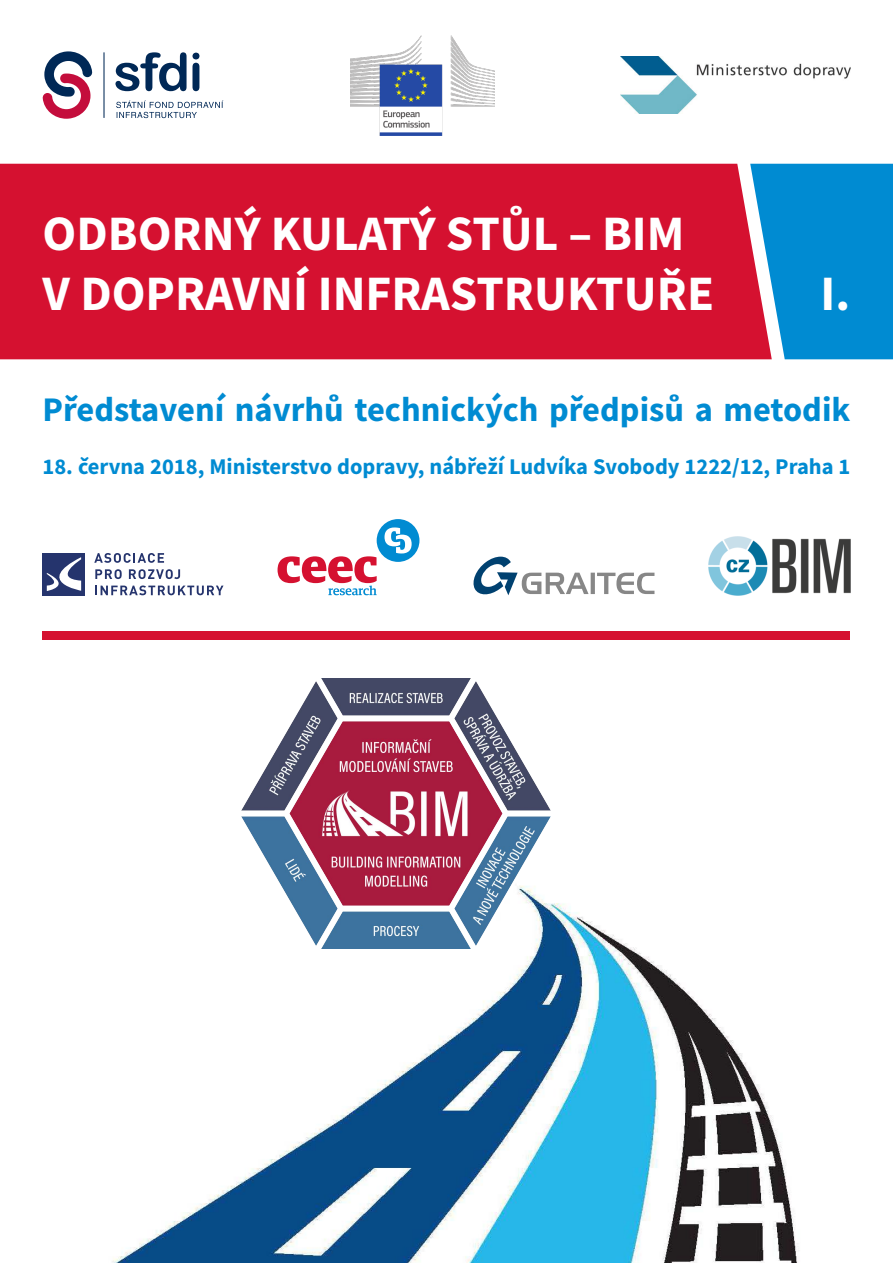
<style>
.page{position:relative;width:893px;height:1263px;background:#fff}
.page>*{position:absolute;margin:0;border:0;box-sizing:border-box;transform-origin:0 0}
.t1{font:700 49.5px/59.4px "Source Sans Pro";color:#fff}
.t2{font:700 34.5px "Source Sans Pro";color:#008bd2}
.t3{font:700 22.5px "Source Sans Pro";color:#008bd2}
</style>
<div class="page">
<div style="left:772px;top:164px;width:121px;height:195px;background:#008bd2"></div>
<div style="left:0;top:164px;width:772px;height:195px;background:#d51130"></div>
<div style="left:377px;top:519px;width:42px;height:43px;background:#008bd2;border-radius:50%"></div>
<svg style="left:278px;top:556px;width:99px;height:39px"></svg>
<svg style="left:384px;top:527px;width:28px;height:26px"></svg>
<div style="left:43px;top:553px;width:42px;height:42px;background:#25346d"></div>
<svg style="left:46px;top:557px;width:35px;height:34px"></svg>
<svg style="left:94px;top:553px;width:70px;height:10px"></svg>
<svg style="left:95px;top:569px;width:27px;height:10px"></svg>
<svg style="left:129px;top:569px;width:51px;height:10px"></svg>
<svg style="left:95px;top:585px;width:129px;height:10px"></svg>
<svg style="left:43px;top:51px;width:49px;height:68px"></svg>
<hr style="left:103px;top:52px;width:2px;height:66px;background:#002856">
<svg style="left:116px;top:101px;width:107px;height:17px"></svg>
<svg style="left:115px;top:52px;width:84px;height:39px"></svg>
<img style="left:350px;top:35px;width:144px;height:100px">
<img style="left:621px;top:57px;width:229px;height:57px">
<svg style="left:473px;top:557px;width:116px;height:38px"></svg>
<hr style="left:591px;top:573px;width:4px;height:21px;background:#878787">
<svg style="left:597px;top:573px;width:57px;height:21px"></svg>
<img style="left:708px;top:536px;width:142px;height:59px">
<img style="left:112px;top:809px;width:687px;height:454px">
<img style="left:242px;top:678px;width:308px;height:270px">
<div style="left:43px;top:631px;width:807px;height:9px;background:#d51130"></div>
<h1 class="t1" style="left:43px;top:204px;width:673px">ODBORNÝ KULATÝ STŮL – BIM<br>V DOPRAVNÍ INFRASTRUKTUŘE</h1>
<h1 class="t1" style="left:821px;top:263px;width:31px">I.</h1>
<h2 class="t2" style="left:43px;top:387px;width:809px">Představení návrhů technických předpisů a metodik</h2>
<p class="t3" style="left:43px;top:451px;width:809px">18. června 2018, Ministerstvo dopravy, nábřeží Ludvíka Svobody 1222/12, Praha 1</p>
</div>
